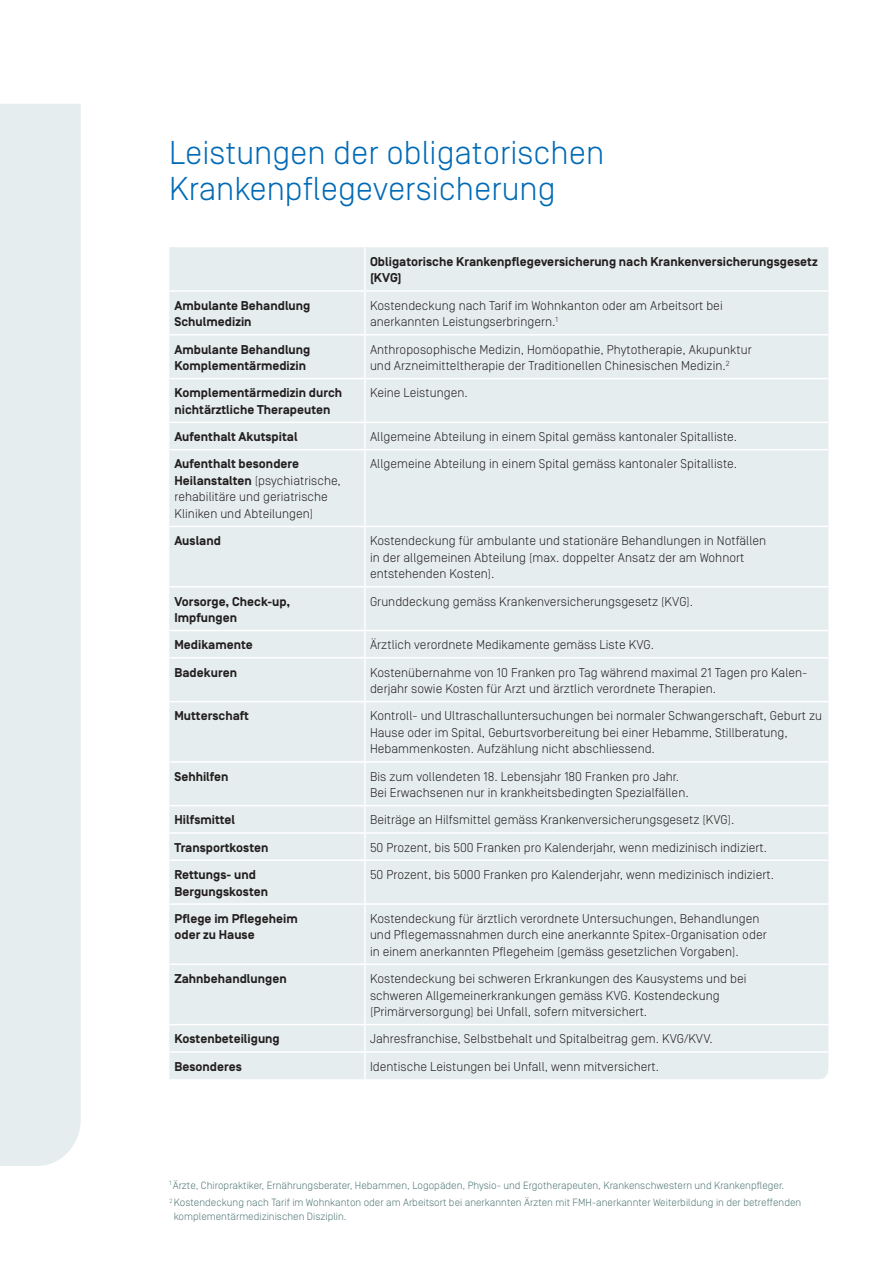
<style>
.page{position:relative;width:893px;height:1263px;background:#fff}
.page>*{position:absolute;margin:0;border:0;box-sizing:border-box;transform-origin:0 0}
.t1{font:300 33px/36px "Simplon Norm";color:#016ab6}
.t2{font:300 12.75px/16.5px "Simplon Norm";letter-spacing:.005em;color:#231f20}
.t3{font:700 12.75px/16.5px "Simplon Norm";letter-spacing:.005em;color:#231f20}
.t4{font:300 10.5px/17.7px "Simplon Norm";color:#517675}
.s1{font-weight:700}
</style>
<div class="page">
<div style="left:0;top:104px;width:81px;height:1062px;background:#e6edee"></div>
<div style="left:169px;top:247px;width:659px;height:832px;background:#e6edee"></div>
<div style="left:169px;top:292px;width:659px;height:759px;background:#e6edee"></div>
<hr style="left:364px;top:247px;width:2px;height:43px;background:#fff">
<hr style="left:364px;top:292px;width:2px;height:42px;background:#fff">
<hr style="left:364px;top:335px;width:2px;height:43px;background:#fff">
<hr style="left:364px;top:379px;width:2px;height:43px;background:#fff">
<hr style="left:364px;top:450px;width:2px;height:76px;background:#fff">
<hr style="left:364px;top:527px;width:2px;height:59px;background:#fff">
<hr style="left:364px;top:587px;width:2px;height:43px;background:#fff">
<hr style="left:364px;top:631px;width:2px;height:26px;background:#fff">
<hr style="left:364px;top:658px;width:2px;height:43px;background:#fff">
<hr style="left:364px;top:702px;width:2px;height:59px;background:#fff">
<hr style="left:364px;top:763px;width:2px;height:42px;background:#fff">
<hr style="left:364px;top:806px;width:2px;height:26px;background:#fff">
<hr style="left:364px;top:834px;width:2px;height:25px;background:#fff">
<hr style="left:364px;top:861px;width:2px;height:42px;background:#fff">
<hr style="left:364px;top:905px;width:2px;height:58px;background:#fff">
<hr style="left:364px;top:965px;width:2px;height:59px;background:#fff">
<hr style="left:364px;top:1025px;width:2px;height:26px;background:#fff">
<hr style="left:364px;top:1053px;width:2px;height:26px;background:#fff">
<hr style="left:169px;top:290px;width:196px;height:2px;background:#fff">
<hr style="left:365px;top:290px;width:463px;height:2px;background:#fff">
<hr style="left:169px;top:334px;width:196px;height:1px;background:#fff">
<hr style="left:365px;top:334px;width:463px;height:1px;background:#fff">
<hr style="left:169px;top:378px;width:196px;height:1px;background:#fff">
<hr style="left:365px;top:378px;width:463px;height:1px;background:#fff">
<hr style="left:169px;top:422px;width:196px;height:1px;background:#fff">
<hr style="left:365px;top:422px;width:463px;height:1px;background:#fff">
<hr style="left:364px;top:423px;width:2px;height:26px;background:#fff">
<hr style="left:169px;top:449px;width:196px;height:1px;background:#fff">
<hr style="left:365px;top:449px;width:463px;height:1px;background:#fff">
<hr style="left:169px;top:526px;width:196px;height:1px;background:#fff">
<hr style="left:365px;top:526px;width:463px;height:1px;background:#fff">
<hr style="left:169px;top:586px;width:196px;height:1px;background:#fff">
<hr style="left:365px;top:586px;width:463px;height:1px;background:#fff">
<hr style="left:169px;top:630px;width:196px;height:1px;background:#fff">
<hr style="left:365px;top:630px;width:463px;height:1px;background:#fff">
<hr style="left:169px;top:657px;width:196px;height:1px;background:#fff">
<hr style="left:365px;top:657px;width:463px;height:1px;background:#fff">
<hr style="left:169px;top:701px;width:196px;height:1px;background:#fff">
<hr style="left:365px;top:701px;width:463px;height:1px;background:#fff">
<hr style="left:169px;top:761px;width:196px;height:2px;background:#fff">
<hr style="left:365px;top:761px;width:463px;height:2px;background:#fff">
<hr style="left:169px;top:805px;width:196px;height:1px;background:#fff">
<hr style="left:365px;top:805px;width:463px;height:1px;background:#fff">
<hr style="left:169px;top:832px;width:196px;height:2px;background:#fff">
<hr style="left:365px;top:832px;width:463px;height:2px;background:#fff">
<hr style="left:169px;top:859px;width:196px;height:2px;background:#fff">
<hr style="left:365px;top:859px;width:463px;height:2px;background:#fff">
<hr style="left:169px;top:903px;width:196px;height:2px;background:#fff">
<hr style="left:365px;top:903px;width:463px;height:2px;background:#fff">
<hr style="left:169px;top:963px;width:196px;height:2px;background:#fff">
<hr style="left:365px;top:963px;width:463px;height:2px;background:#fff">
<hr style="left:169px;top:1024px;width:196px;height:1px;background:#fff">
<hr style="left:365px;top:1024px;width:463px;height:1px;background:#fff">
<hr style="left:169px;top:1051px;width:196px;height:2px;background:#fff">
<hr style="left:365px;top:1051px;width:463px;height:2px;background:#fff">
<svg style="left:818px;top:1065px;width:11px;height:14px"></svg>
<h1 class="t1" style="left:169px;top:135px;width:437px">Leistungen der obligatorischen<br>Krankenpflegeversicherung</h1>
<p class="t3" style="left:370px;top:254px;width:449px">Obligatorische Krankenpflegeversicherung nach Krankenversicherungsgesetz (KVG)</p>
<p class="t3" style="left:174px;top:298px;width:137px">Ambulante Behandlung<br>Schulmedizin</p>
<p class="t2" style="left:370px;top:297px;width:354px">Kostendeckung nach Tarif im Wohnkanton oder am Arbeitsort bei anerkannten Leistungserbringern.<sup>1</sup></p>
<p class="t3" style="left:174px;top:342px;width:137px">Ambulante Behandlung<br>Komplementärmedizin</p>
<p class="t2" style="left:370px;top:341px;width:383px">Anthroposophische Medizin, Homöopathie, Phytotherapie, Akupunktur und Arzneimitteltherapie der Traditionellen Chinesischen Medizin.<sup>2</sup></p>
<p class="t3" style="left:174px;top:385px;width:169px">Komplementärmedizin durch nichtärztliche Therapeuten</p>
<p class="t2" style="left:370px;top:385px;width:99px">Keine Leistungen.</p>
<p class="t3" style="left:174px;top:429px;width:125px">Aufenthalt Akutspital</p>
<p class="t2" style="left:370px;top:429px;width:369px">Allgemeine Abteilung in einem Spital gemäss kantonaler Spitalliste.</p>
<p class="t2" style="left:174px;top:456px;width:168px"><span class="s1">Aufenthalt besondere<br>Heilanstalten</span> (psychiatrische, rehabilitäre und geriatrische<br>Kliniken und Abteilungen)</p>
<p class="t2" style="left:370px;top:456px;width:369px">Allgemeine Abteilung in einem Spital gemäss kantonaler Spitalliste.</p>
<p class="t3" style="left:174px;top:533px;width:48px">Ausland</p>
<p class="t2" style="left:370px;top:533px;width:398px">Kostendeckung für ambulante und stationäre Behandlungen in Notfällen in der allgemeinen Abteilung (max. doppelter Ansatz der am Wohnort entstehenden Kosten).</p>
<p class="t3" style="left:174px;top:593px;width:117px">Vorsorge, Check-up,<br>Impfungen</p>
<p class="t2" style="left:370px;top:593px;width:325px">Grunddeckung gemäss Krankenversicherungsgesetz (KVG).</p>
<p class="t3" style="left:174px;top:637px;width:80px">Medikamente</p>
<p class="t2" style="left:370px;top:637px;width:286px">Ärztlich verordnete Medikamente gemäss Liste KVG.</p>
<p class="t3" style="left:174px;top:665px;width:64px">Badekuren</p>
<p class="t2" style="left:370px;top:664px;width:439px">Kostenübernahme von 10 Franken pro Tag während maximal 21 Tagen pro Kalen&shy;derjahr sowie Kosten für Arzt und ärztlich verordnete Therapien.</p>
<p class="t3" style="left:174px;top:708px;width:76px">Mutterschaft</p>
<p class="t2" style="left:370px;top:708px;width:454px">Kontroll- und Ultraschalluntersuchungen bei normaler Schwangerschaft, Geburt zu<br>Hause oder im Spital, Geburtsvorbereitung bei einer Hebamme, Stillberatung,<br>Hebammenkosten. Aufzählung nicht abschliessend.</p>
<p class="t3" style="left:174px;top:769px;width:56px">Sehhilfen</p>
<p class="t2" style="left:370px;top:768px;width:320px">Bis zum vollendeten 18. Lebensjahr 180 Franken pro Jahr.<br>Bei Erwachsenen nur in krankheitsbedingten Spezialfällen.</p>
<p class="t3" style="left:174px;top:812px;width:62px">Hilfsmittel</p>
<p class="t2" style="left:370px;top:812px;width:366px">Beiträge an Hilfsmittel gemäss Krankenversicherungsgesetz (KVG).</p>
<p class="t3" style="left:174px;top:840px;width:95px">Transportkosten</p>
<p class="t2" style="left:370px;top:839px;width:399px">50 Prozent, bis 500 Franken pro Kalenderjahr, wenn medizinisch indiziert.</p>
<p class="t3" style="left:174px;top:867px;width:95px">Rettungs- und<br>Bergungskosten</p>
<p class="t2" style="left:370px;top:866px;width:406px">50 Prozent, bis 5000 Franken pro Kalenderjahr, wenn medizinisch indiziert.</p>
<p class="t3" style="left:174px;top:911px;width:125px">Pflege im Pflegeheim oder zu Hause</p>
<p class="t2" style="left:370px;top:910px;width:398px">Kostendeckung für ärztlich verordnete Untersuchungen, Behandlungen und Pflegemassnahmen durch eine anerkannte Spitex-Organisation oder in einem anerkannten Pflegeheim (gemäss gesetzlichen Vorgaben).</p>
<p class="t3" style="left:174px;top:971px;width:114px">Zahnbehandlungen</p>
<p class="t2" style="left:370px;top:971px;width:378px">Kostendeckung bei schweren Erkrankungen des Kausystems und bei schweren Allgemeinerkrankungen gemäss KVG. Kostendeckung (Primärversorgung) bei Unfall, sofern mitversichert.</p>
<p class="t3" style="left:174px;top:1031px;width:107px">Kostenbeteiligung</p>
<p class="t2" style="left:370px;top:1031px;width:344px">Jahresfranchise, Selbstbehalt und Spitalbeitrag gem. KVG/KVV.</p>
<p class="t3" style="left:174px;top:1059px;width:69px">Besonderes</p>
<p class="t2" style="left:370px;top:1058px;width:291px">Identische Leistungen bei Unfall, wenn mitversichert.</p>
<p class="t4" style="left:169px;top:1176px;width:633px"><sup>1</sup> Ärzte, Chiropraktiker, Ernährungsberater, Hebammen, Logopäden, Physio- und Ergotherapeuten, Krankenschwestern und Krankenpfleger.<br><sup>2</sup> Kostendeckung nach Tarif im Wohnkanton oder am Arbeitsort bei anerkannten Ärzten mit FMH-anerkannter Weiterbildung in der betreffenden</p>
<p class="t4" style="left:174px;top:1207px;width:174px">komplementärmedizinischen Disziplin.</p>
</div>
